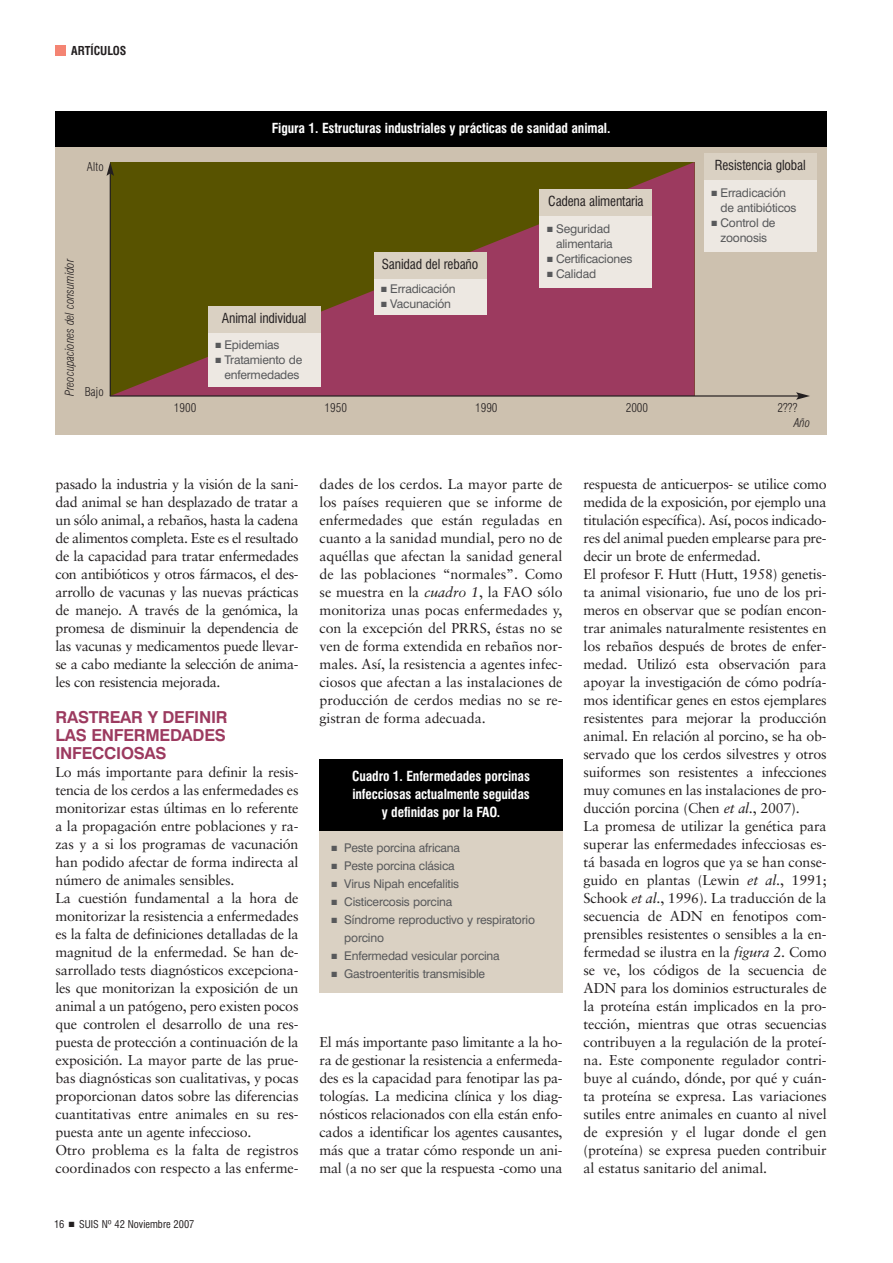
<style>
.page{position:relative;width:893px;height:1263px;background:#fff}
.page>*{position:absolute;margin:0;border:0;box-sizing:border-box;transform-origin:0 0}
.t1{font:700 16.5px/18px "Swiss 721 BT";letter-spacing:-.015em;color:#9c3a5f;text-align:justify}
.t2{font:14.25px/18px "Sabon";letter-spacing:-.015em;color:#231f20;text-align:justify}
.t3{font:700 condensed 13.5px/18px "Swiss 721 BT";letter-spacing:-.01em;color:#fff;text-align:center}
.t4{font:condensed 13.5px "Swiss 721 BT";letter-spacing:-.01em;color:#231f20}
.t5{font:12px/15px "Swiss 721 BT";letter-spacing:-.015em;color:#58595b;text-align:center}
.t6{font:italic 300 condensed 12px "Swiss 721 BT";color:#231f20}
.t7{font:300 condensed 12px "Swiss 721 BT";color:#231f20}
.t8{font:700 condensed 12px "Swiss 721 BT";color:#231f20}
.t9{font:condensed 10.5px "Swiss 721 BT";color:#231f20}
.s1{font-style:italic}
</style>
<div class="page">
<div style="left:56px;top:147px;width:770px;height:288px;background:#cdc1af"></div>
<div style="left:56px;top:45px;width:10px;height:11px;background:#f48473"></div>
<div style="left:56px;top:111px;width:770px;height:36px;background:#000"></div>
<svg style="left:111px;top:162px;width:584px;height:233px;background:#754829"></svg>
<hr style="left:110px;top:395px;width:689px;height:2px;background:#231f20">
<svg style="left:796px;top:392px;width:14px;height:8px"></svg>
<hr style="left:110px;top:173px;width:1px;height:223px;background:#231f20">
<svg style="left:106px;top:162px;width:8px;height:14px"></svg>
<div style="left:208px;top:333px;width:112px;height:54px;background:#ede8e2"></div>
<div style="left:208px;top:306px;width:112px;height:27px;background:#dad1c3"></div>
<div style="left:374px;top:279px;width:112px;height:36px;background:#ede8e2"></div>
<div style="left:374px;top:252px;width:112px;height:27px;background:#dad1c3"></div>
<div style="left:540px;top:216px;width:112px;height:72px;background:#ede8e2"></div>
<div style="left:540px;top:189px;width:112px;height:27px;background:#dad1c3"></div>
<div style="left:704px;top:180px;width:112px;height:72px;background:#ede8e2"></div>
<div style="left:704px;top:153px;width:112px;height:27px;background:#dad1c3"></div>
<div style="left:320px;top:759px;width:242px;height:72px;background:#000"></div>
<div style="left:320px;top:831px;width:242px;height:162px;background:#dad1c3"></div>
<p class="t8" style="left:71px;top:45px;width:57px">ARTÍCULOS</p>
<p class="t7" style="left:87px;top:162px;width:18px">Alto</p>
<p class="t6" style="left:64px;top:396px;width:139px;rotate:-90deg">Preocupaciones del consumidor</p>
<p class="t7" style="left:85px;top:387px;width:21px">Bajo</p>
<p class="t3" style="left:272px;top:120px;width:340px">Figura 1. Estructuras industriales y prácticas de sanidad animal.</p>
<p class="t4" style="left:715px;top:160px;width:92px">Resistencia global</p>
<p class="t4" style="left:222px;top:313px;width:86px">Animal individual</p>
<p class="t5" style="left:215px;top:338px;width:65px">■ Epidemias</p>
<p class="t5" style="left:215px;top:353px;width:88px">■ Tratamiento de enfermedades</p>
<p class="t4" style="left:382px;top:259px;width:98px">Sanidad del rebaño</p>
<p class="t5" style="left:381px;top:282px;width:76px">■ Erradicación</p>
<p class="t5" style="left:381px;top:297px;width:71px">■ Vacunación</p>
<p class="t4" style="left:548px;top:196px;width:97px">Cadena alimentaria</p>
<p class="t5" style="left:720px;top:186px;width:77px;text-align:left;text-indent:-9px">■ Erradicación de antibióticos</p>
<p class="t5" style="left:711px;top:216px;width:65px">■ Control de zoonosis</p>
<p class="t5" style="left:547px;top:222px;width:67px;text-align:right">■ Seguridad alimentaria</p>
<p class="t5" style="left:547px;top:252px;width:87px">■ Certificaciones</p>
<p class="t5" style="left:547px;top:267px;width:51px">■ Calidad</p>
<p class="t7" style="left:174px;top:403px;width:24px">1900</p>
<p class="t7" style="left:324px;top:403px;width:24px">1950</p>
<p class="t7" style="left:475px;top:403px;width:24px">1990</p>
<p class="t7" style="left:626px;top:403px;width:24px">2000</p>
<p class="t7" style="left:777px;top:403px;width:21px">2???</p>
<p class="t6" style="left:794px;top:418px;width:18px">Año</p>
<p class="t2" style="left:56px;top:476px;width:245px">pasado la industria y la visión de la sani&shy;dad animal se han desplazado de tratar a un sólo animal, a rebaños, hasta la cadena de alimentos completa. Este es el resultado de la capacidad para tratar enfermedades con antibióticos y otros fármacos, el des&shy;arrollo de vacunas y las nuevas prácticas de manejo. A través de la genómica, la promesa de disminuir la dependencia de las vacunas y medicamentos puede llevar&shy;se a cabo mediante la selección de anima&shy;les con resistencia mejorada.</p>
<p class="t1" style="left:56px;top:709px;width:174px">RASTREAR Y DEFINIR LAS ENFERMEDADES INFECCIOSAS</p>
<p class="t2" style="left:56px;top:764px;width:245px;text-align:left">Lo más importante para definir la resis&shy;tencia de los cerdos a las enfermedades es monitorizar estas últimas en lo referente a la propagación entre poblaciones y ra&shy;zas y a si los programas de vacunación han podido afectar de forma indirecta al número de animales sensibles.<br>La cuestión fundamental a la hora de monitorizar la resistencia a enfermedades es la falta de definiciones detalladas de la magnitud de la enfermedad. Se han de&shy;sarrollado tests diagnósticos excepciona&shy;les que monitorizan la exposición de un animal a un patógeno, pero existen pocos que controlen el desarrollo de una res&shy;puesta de protección a continuación de la exposición. La mayor parte de las prue&shy;bas diagnósticas son cualitativas, y pocas proporcionan datos sobre las diferencias cuantitativas entre animales en su res&shy;puesta ante un agente infeccioso.<br>Otro problema es la falta de registros coordinados con respecto a las enferme-</p>
<p class="t9" style="left:54px;top:1220px;width:142px">16 ■ SUIS Nº 42 Noviembre 2007</p>
<p class="t2" style="left:320px;top:476px;width:245px">dades de los cerdos. La mayor parte de los países requieren que se informe de enfermedades que están reguladas en cuanto a la sanidad mundial, pero no de aquéllas que afectan la sanidad general de las poblaciones “normales”. Como se muestra en la <span class="s1">cuadro 1</span>, la FAO sólo monitoriza unas pocas enfermedades y, con la excepción del PRRS, éstas no se ven de forma extendida en rebaños nor&shy;males. Así, la resistencia a agentes infec&shy;ciosos que afectan a las instalaciones de producción de cerdos medias no se re&shy;gistran de forma adecuada.</p>
<p class="t3" style="left:352px;top:768px;width:179px">Cuadro 1. Enfermedades porcinas infecciosas actualmente seguidas y definidas por la FAO.</p>
<p class="t5" style="left:332px;top:841px;width:130px">■ Peste porcina africana</p>
<p class="t5" style="left:332px;top:859px;width:125px">■ Peste porcina clásica</p>
<p class="t5" style="left:332px;top:877px;width:129px">■ Virus Nipah encefalitis</p>
<p class="t5" style="left:332px;top:895px;width:122px">■ Cisticercosis porcina</p>
<p class="t5" style="left:344px;top:912px;width:192px;line-height:18px;text-align:left;text-indent:-13px">■ Síndrome reproductivo y respiratorio porcino</p>
<p class="t5" style="left:332px;top:949px;width:170px">■ Enfermedad vesicular porcina</p>
<p class="t5" style="left:332px;top:967px;width:155px">■ Gastroenteritis transmisible</p>
<p class="t2" style="left:320px;top:1034px;width:244px">El más importante paso limitante a la ho&shy;ra de gestionar la resistencia a enfermeda&shy;des es la capacidad para fenotipar las pa&shy;tologías. La medicina clínica y los diag&shy;nósticos relacionados con ella están enfo&shy;cados a identificar los agentes causantes, más que a tratar cómo responde un ani&shy;mal (a no ser que la respuesta -como una</p>
<p class="t2" style="left:583px;top:476px;width:245px;text-align:left">respuesta de anticuerpos- se utilice como medida de la exposición, por ejemplo una titulación específica). Así, pocos indicado&shy;res del animal pueden emplearse para pre&shy;decir un brote de enfermedad.<br>El profesor F. Hutt (Hutt, 1958) genetis&shy;ta animal visionario, fue uno de los pri&shy;meros en observar que se podían encon&shy;trar animales naturalmente resistentes en los rebaños después de brotes de enfer&shy;medad. Utilizó esta observación para apoyar la investigación de cómo podría&shy;mos identificar genes en estos ejemplares resistentes para mejorar la producción animal. En relación al porcino, se ha ob&shy;servado que los cerdos silvestres y otros suiformes son resistentes a infecciones muy comunes en las instalaciones de pro&shy;ducción porcina (Chen <span class="s1">et al.</span>, 2007).<br>La promesa de utilizar la genética para superar las enfermedades infecciosas es&shy;tá basada en logros que ya se han conse&shy;guido en plantas (Lewin <span class="s1">et al.</span>, 1991; Schook <span class="s1">et al.</span>, 1996). La traducción de la secuencia de ADN en fenotipos com&shy;prensibles resistentes o sensibles a la en&shy;fermedad se ilustra en la <span class="s1">figura 2</span>. Como se ve, los códigos de la secuencia de ADN para los dominios estructurales de la proteína están implicados en la pro&shy;tección, mientras que otras secuencias contribuyen a la regulación de la proteí&shy;na. Este componente regulador contri&shy;buye al cuándo, dónde, por qué y cuán&shy;ta proteína se expresa. Las variaciones sutiles entre animales en cuanto al nivel de expresión y el lugar donde el gen (proteína) se expresa pueden contribuir al estatus sanitario del animal.</p>
</div>
